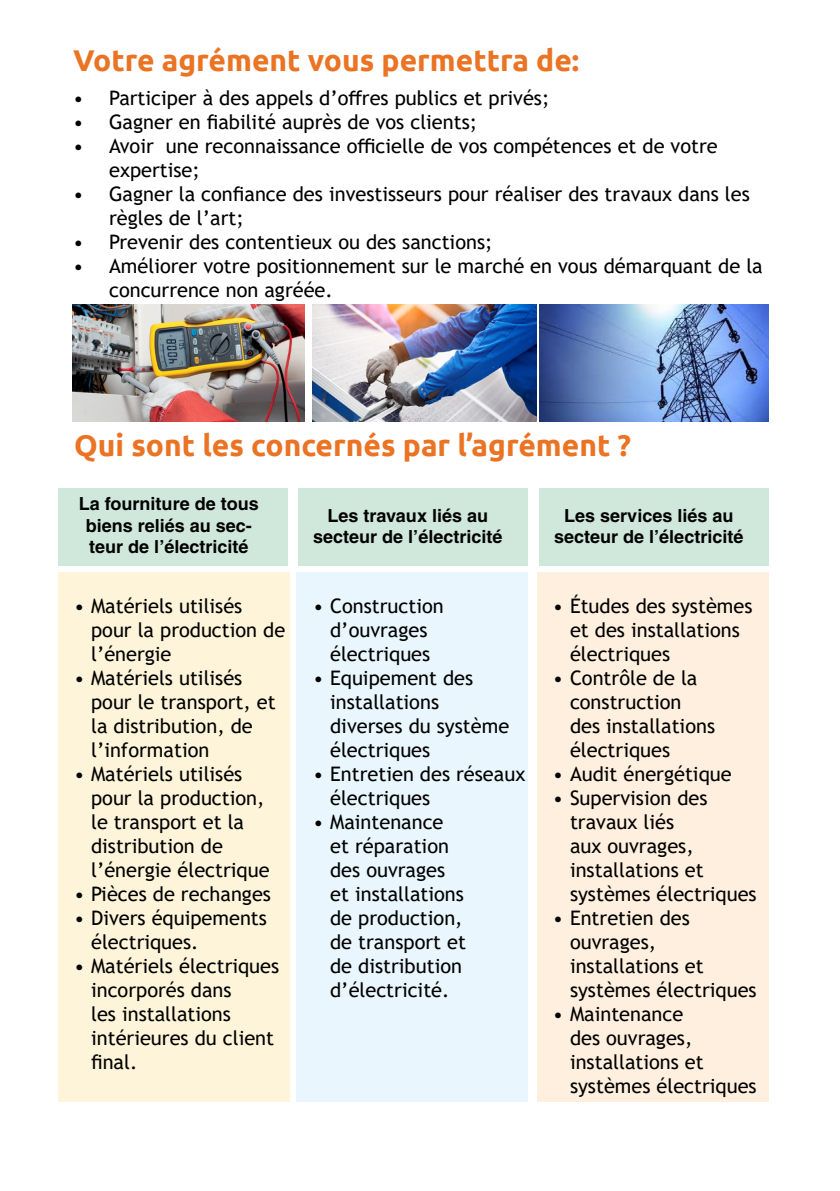
<style>
.page{position:relative;width:840px;height:1191px;background:#fff}
.page>*{position:absolute;margin:0;border:0;box-sizing:border-box;transform-origin:0 0}
.t1{font:700 30px "Ubuntu";color:#ea7324}
.t2{font:20px/24px "Trebuchet MS";color:#010201}
.t3{font:20px/24px "Trebuchet MS";color:#000}
.t4{font:700 18px/21.6px "Helvetica";color:#010201;text-align:center}
</style>
<div class="page">
<div style="left:58px;top:488px;width:230px;height:78px;background:#d0e8dc"></div>
<div style="left:298px;top:488px;width:229px;height:78px;background:#d0e8dc"></div>
<div style="left:539px;top:488px;width:229px;height:78px;background:#d0e8dc"></div>
<div style="left:58px;top:573px;width:232px;height:529px;background:#fef4d9"></div>
<div style="left:296px;top:573px;width:231px;height:529px;background:#e9f6fd"></div>
<div style="left:537px;top:573px;width:231px;height:529px;background:#ffefde"></div>
<img style="left:72px;top:305px;width:232px;height:116px">
<img style="left:312px;top:305px;width:224px;height:116px">
<img style="left:539px;top:305px;width:229px;height:116px">
<h1 class="t1" style="left:73px;top:42px;width:507px">Votre agrément vous permettra de:</h1>
<p class="t3" style="left:73px;top:86px;width:477px">• Participer à des appels d’offres publics et privés;</p>
<p class="t3" style="left:73px;top:110px;width:405px">• Gagner en fiabilité auprès de vos clients;</p>
<p class="t3" style="left:109px;top:134px;width:610px;text-indent:-36px">• Avoir une reconnaissance officielle de vos compétences et de votre expertise;</p>
<p class="t3" style="left:109px;top:182px;width:641px;text-indent:-36px">• Gagner la confiance des investisseurs pour réaliser des travaux dans les règles de l’art;</p>
<p class="t3" style="left:73px;top:230px;width:420px">• Prevenir des contentieux ou des sanctions;</p>
<p class="t3" style="left:109px;top:254px;width:654px;text-indent:-36px">• Améliorer votre positionnement sur le marché en vous démarquant de la concurrence non agréée.</p>
<h1 class="t1" style="left:74px;top:427px;width:558px">Qui sont les concernés par l’agrément ?</h1>
<p class="t4" style="left:79px;top:493px;width:181px">La fourniture de tous biens reliés au sec&shy;teur de l’électricité</p>
<p class="t4" style="left:313px;top:504px;width:191px">Les travaux liés au secteur de l’électricité</p>
<p class="t4" style="left:554px;top:504px;width:191px">Les services liés au secteur de l’électricité</p>
<p class="t2" style="left:91px;top:594px;width:195px;text-indent:-17px">• Matériels utilisés pour la production de l’énergie</p>
<p class="t2" style="left:91px;top:666px;width:186px;text-indent:-17px">• Matériels utilisés pour le transport, et la distribution, de l’information</p>
<p class="t2" style="left:91px;top:762px;width:180px;text-indent:-17px">• Matériels utilisés pour la production, le transport et la distribution de l’énergie électrique</p>
<p class="t2" style="left:74px;top:882px;width:198px">• Pièces de rechanges</p>
<p class="t2" style="left:91px;top:906px;width:177px;text-indent:-17px">• Divers équipements électriques.</p>
<p class="t2" style="left:91px;top:954px;width:189px;text-indent:-17px">• Matériels électriques incorporés dans<br>les installations intérieures du client final.</p>
<p class="t2" style="left:313px;top:594px;width:132px;text-align:center">• Construction d’ouvrages électriques</p>
<p class="t2" style="left:330px;top:666px;width:180px;text-indent:-17px">• Equipement des installations diverses du système électriques</p>
<p class="t2" style="left:330px;top:762px;width:196px;text-indent:-17px">• Entretien des réseaux électriques</p>
<p class="t2" style="left:330px;top:810px;width:137px;text-indent:-17px">• Maintenance et réparation des ouvrages et installations de production, de transport et de distribution d’électricité.</p>
<p class="t2" style="left:569px;top:594px;width:184px;text-indent:-17px">• Études des systèmes et des installations électriques</p>
<p class="t2" style="left:569px;top:666px;width:146px;text-indent:-17px">• Contrôle de la construction des installations électriques</p>
<p class="t2" style="left:552px;top:762px;width:180px">• Audit énergétique</p>
<p class="t2" style="left:569px;top:786px;width:188px;text-indent:-17px">• Supervision des travaux liés<br>aux ouvrages, installations et systèmes électriques</p>
<p class="t2" style="left:569px;top:906px;width:188px;text-indent:-17px">• Entretien des ouvrages, installations et systèmes électriques</p>
<p class="t2" style="left:569px;top:1002px;width:188px;text-indent:-17px">• Maintenance<br>des ouvrages, installations et systèmes électriques</p>
</div>
